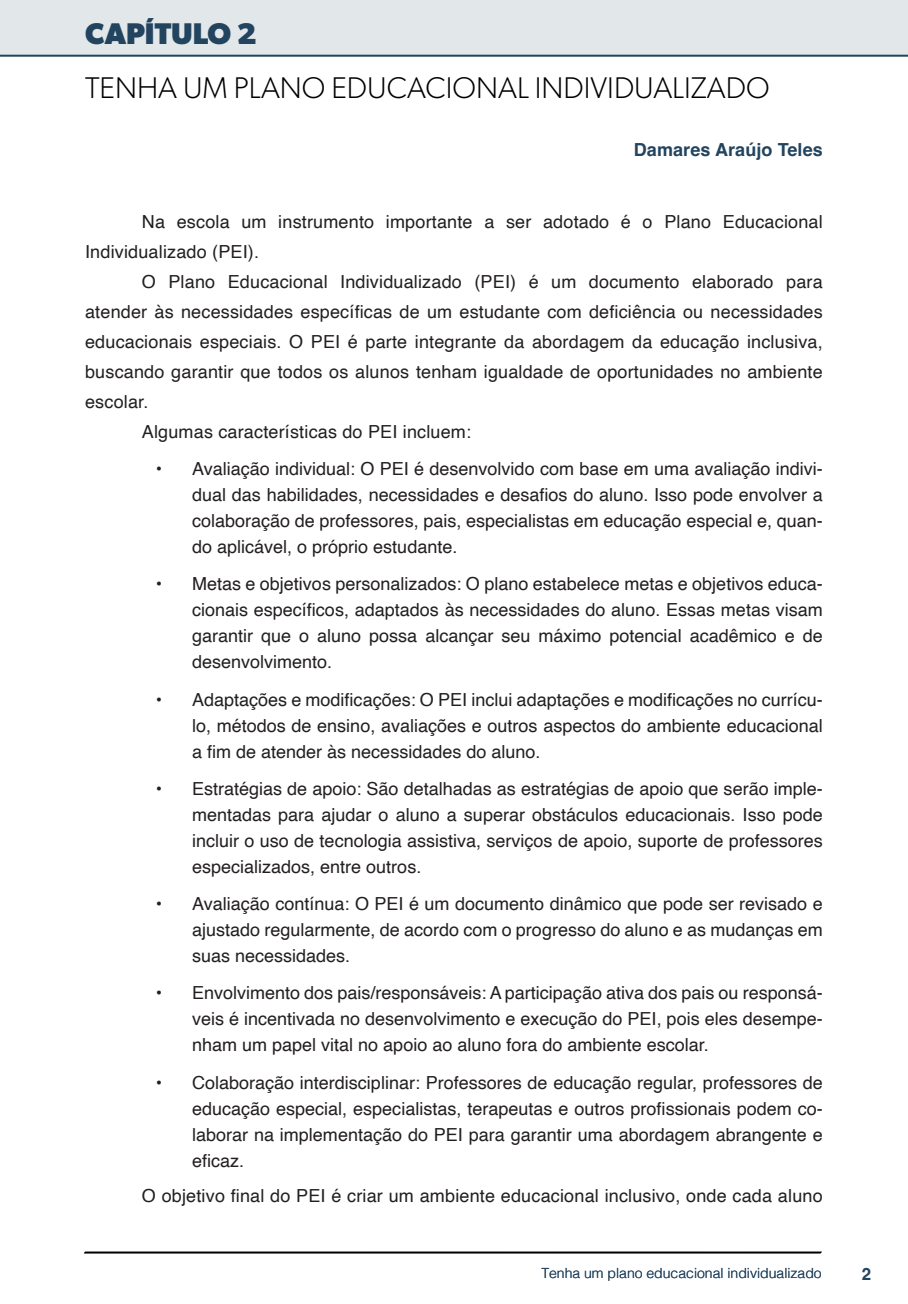
<style>
.page{position:relative;width:908px;height:1304px;background:#fff}
.page>*{position:absolute;margin:0;border:0;box-sizing:border-box;transform-origin:0 0}
.t1{font:300 30px "Gibson";color:#000}
.t2{font:700 30px "Gibson";color:#23445f}
.t3{font:18px/26px "Helvetica";letter-spacing:.01em;color:#231f20;text-align:justify}
.t4{font:700 18px "Helvetica";letter-spacing:.005em;color:#23445f}
.t5{font:700 16.8px "Helvetica";color:#23445f}
.t6{font:300 14px "Helvetica";color:#23445f}
</style>
<div class="page">
<svg style="left:84px;top:1251px;width:737px;height:3px;background:#515151"></svg>
<div style="left:0;top:0;width:907px;height:57px;background:#e2e7e9"></div>
<h1 class="t2" style="left:85px;top:15px;width:173px">CAPÍTULO 2</h1>
<h1 class="t1" style="left:85px;top:69px;width:198px">TEN HAUM PLANO</h1>
<h1 class="t1" style="left:331px;top:69px;width:20px">EDUCACIONA</h1>
<h1 class="t1" style="left:516px;top:69px;width:32px">L INDI</h1>
<h1 class="t1" style="left:590px;top:69px;width:34px">VIDUA</h1>
<h1 class="t1" style="left:672px;top:69px;width:52px">LIZADO</h1>
<p class="t4" style="left:633px;top:139px;width:190px">Damares Araújo Teles</p>
<p class="t3" style="left:85px;top:207px;width:738px;line-height:30px;text-indent:57px">Na escola um instrumento importante a ser adotado é o Plano Educacional<br>Individualizado (PEI).</p>
<p class="t3" style="left:142px;top:269px;width:682px">O Plano Educacional Individualizado (PEI) é um documento elaborado para</p>
<p class="t3" style="left:85px;top:299px;width:738px">atender às necessidades específicas de um estudante com deficiência ou necessidades</p>
<p class="t3" style="left:85px;top:329px;width:738px">educacionais especiais. O PEI é parte integrante da abordagem da educação inclusiva,</p>
<p class="t3" style="left:85px;top:359px;width:738px">buscando garantir que todos os alunos tenham igualdade de oportunidades no ambiente</p>
<p class="t3" style="left:85px;top:389px;width:65px">escolar.</p>
<p class="t3" style="left:142px;top:419px;width:330px">Algumas características do PEI incluem:</p>
<p class="t3" style="left:192px;top:456px;width:632px;text-indent:-36px">• Avaliação individual: O PEI é desenvolvido com base em uma avaliação indivi&shy;dual das habilidades, necessidades e desafios do aluno. Isso pode envolver a colaboração de professores, pais, especialistas em educação especial e, quan&shy;do aplicável, o próprio estudante.</p>
<p class="t3" style="left:192px;top:571px;width:632px;text-indent:-36px">• Metas e objetivos personalizados: O plano estabelece metas e objetivos educa&shy;cionais específicos, adaptados às necessidades do aluno. Essas metas visam garantir que o aluno possa alcançar seu máximo potencial acadêmico e de desenvolvimento.</p>
<p class="t3" style="left:192px;top:687px;width:632px;text-indent:-36px">• Adaptações e modificações: O PEI inclui adaptações e modificações no currícu&shy;lo, métodos de ensino, avaliações e outros aspectos do ambiente educacional a fim de atender às necessidades do aluno.</p>
<p class="t3" style="left:192px;top:776px;width:632px;text-indent:-36px">• Estratégias de apoio: São detalhadas as estratégias de apoio que serão imple&shy;mentadas para ajudar o aluno a superar obstáculos educacionais. Isso pode incluir o uso de tecnologia assistiva, serviços de apoio, suporte de professores especializados, entre outros.</p>
<p class="t3" style="left:192px;top:891px;width:632px;text-indent:-36px">• Avaliação contínua: O PEI é um documento dinâmico que pode ser revisado e ajustado regularmente, de acordo com o progresso do aluno e as mudanças em suas necessidades.</p>
<p class="t3" style="left:192px;top:981px;width:632px;text-indent:-36px">• Envolvimento dos pais/responsáveis: A participação ativa dos pais ou responsá&shy;veis é incentivada no desenvolvimento e execução do PEI, pois eles desempe&shy;nham um papel vital no apoio ao aluno fora do ambiente escolar.</p>
<p class="t3" style="left:192px;top:1070px;width:632px;text-indent:-36px">• Colaboração interdisciplinar: Professores de educação regular, professores de educação especial, especialistas, terapeutas e outros profissionais podem co&shy;laborar na implementação do PEI para garantir uma abordagem abrangente e eficaz.</p>
<p class="t3" style="left:142px;top:1184px;width:682px">O objetivo final do PEI é criar um ambiente educacional inclusivo, onde cada aluno</p>
<p class="t6" style="left:541px;top:1261px;width:282px">Tenha um plano educacional individualizado</p>
<p class="t5" style="left:861px;top:1264px;width:11px">2</p>
</div>
